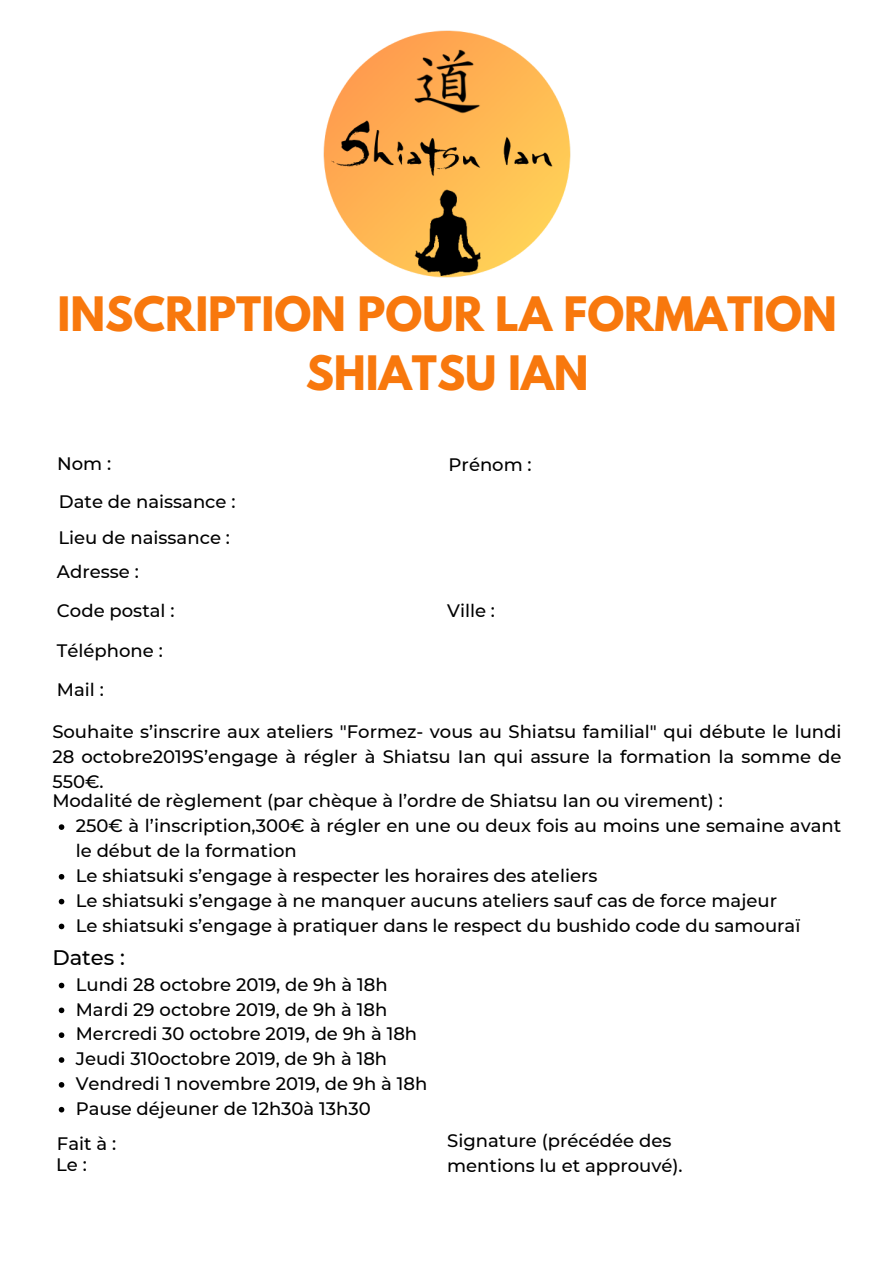
<style>
.page{position:relative;width:894px;height:1264px;background:#fff}
.page>*{position:absolute;margin:0;border:0;box-sizing:border-box;transform-origin:0 0}
.t1{font:700 42px/58.5px "League Spartan";color:#f8780d;text-align:center}
.t2{font:500 21px "Montserrat";color:#000}
.t3{font:500 18px/24.8px "Montserrat";color:#000}
</style>
<div class="page">
<img style="left:323px;top:30px;width:248px;height:248px">
<svg style="left:59px;top:824px;width:5px;height:6px"></svg>
<svg style="left:59px;top:874px;width:5px;height:5px"></svg>
<svg style="left:59px;top:898px;width:5px;height:6px"></svg>
<svg style="left:59px;top:923px;width:5px;height:6px"></svg>
<svg style="left:59px;top:982px;width:5px;height:6px"></svg>
<svg style="left:59px;top:1007px;width:5px;height:6px"></svg>
<svg style="left:59px;top:1032px;width:5px;height:5px"></svg>
<svg style="left:59px;top:1057px;width:5px;height:5px"></svg>
<svg style="left:59px;top:1082px;width:5px;height:5px"></svg>
<svg style="left:59px;top:1106px;width:5px;height:6px"></svg>
<h1 class="t1" style="left:58px;top:290px;width:780px">INSCRIPTION POUR LA FORMATION<br>SHIATSU IAN</h1>
<p class="t3" style="left:57px;top:451px;width:56px">Nom :</p>
<p class="t3" style="left:448px;top:452px;width:85px">Prénom :</p>
<p class="t3" style="left:58px;top:482px;width:178px;line-height:36.9px">Date de naissance :<br>Lieu de naissance :</p>
<p class="t3" style="left:57px;top:552px;width:119px;line-height:38.7px">Adresse :<br>Code postal :</p>
<p class="t3" style="left:447px;top:597px;width:49px">Ville :</p>
<p class="t3" style="left:57px;top:631px;width:107px;line-height:38.7px">Téléphone :<br>Mail :</p>
<p class="t3" style="left:52px;top:719px;width:790px;text-align:justify">Souhaite s’inscrire aux ateliers "Formez- vous au Shiatsu familial" qui débute le lundi 28 octobre2019S’engage à régler à Shiatsu Ian qui assure la formation la somme de 550€.</p>
<p class="t3" style="left:76px;top:788px;width:766px;text-indent:-23px">Modalité de règlement (par chèque à l’ordre de Shiatsu Ian ou virement) :<br>250€ à l’inscription,300€ à régler en une ou deux fois au moins une semaine avant le début de la formation<br>Le shiatsuki s’engage à respecter les horaires des ateliers<br>Le shiatsuki s’engage à ne manquer aucuns ateliers sauf cas de force majeur<br>Le shiatsuki s’engage à pratiquer dans le respect du bushido code du samouraï</p>
<p class="t2" style="left:52px;top:944px;width:74px">Dates :</p>
<p class="t3" style="left:76px;top:971px;width:353px">Lundi 28 octobre 2019, de 9h à 18h Mardi 29 octobre 2019, de 9h à 18h Mercredi 30 octobre 2019, de 9h à 18h Jeudi 310octobre 2019, de 9h à 18h Vendredi 1 novembre 2019, de 9h à 18h Pause déjeuner de 12h30à 13h30</p>
<p class="t3" style="left:56px;top:1132px;width:61px;line-height:21.5px">Fait à :<br>Le :</p>
<p class="t3" style="left:447px;top:1128px;width:237px">Signature (précédée des mentions lu et approuvé).</p>
</div>
